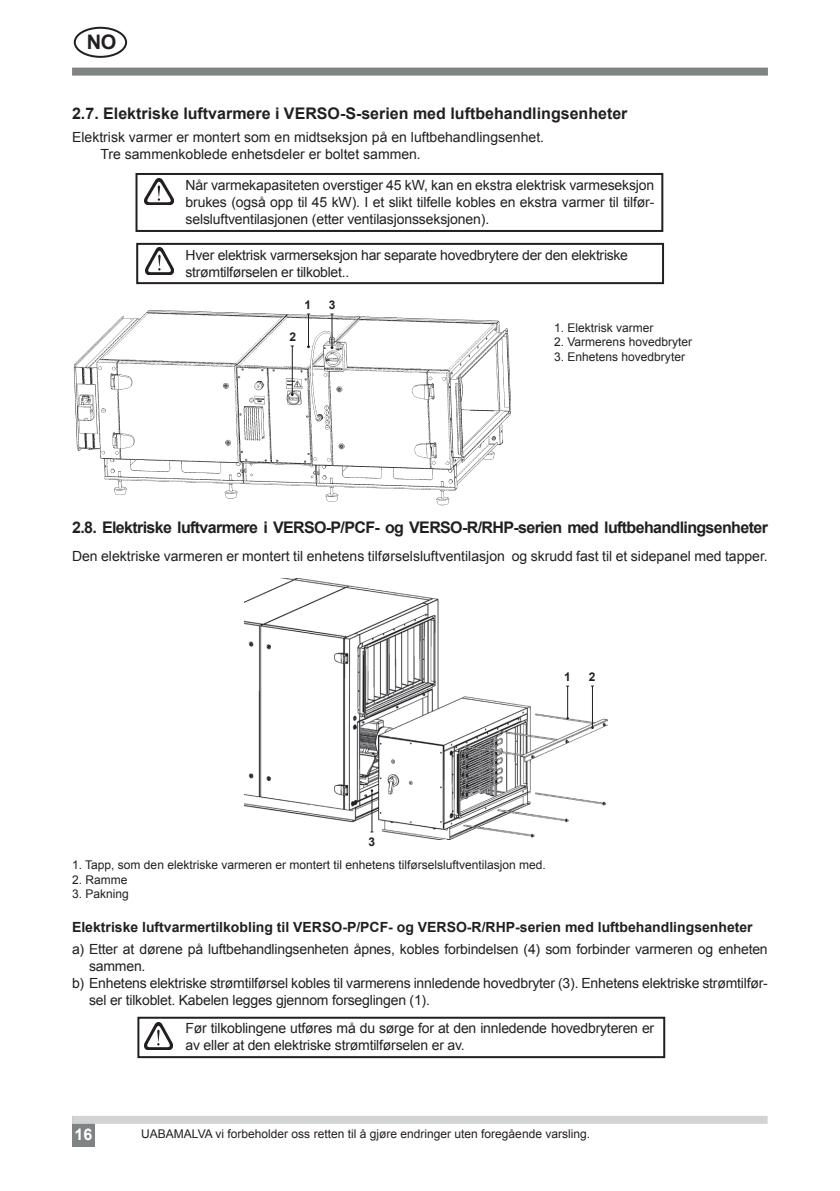
<style>
.page{position:relative;width:840px;height:1191px;background:#fff}
.page>*{position:absolute;margin:0;border:0;box-sizing:border-box;transform-origin:0 0}
.t1{font:700 20px "Arial";color:#231f20}
.t2{font:700 16px "Arial";letter-spacing:-.04em;color:#231f20}
.t3{font:700 16px "Arial";color:#231f20}
.t4{font:700 16px "Arial";color:#fff}
.t5{font:14px/16.8px "Arial";letter-spacing:-.015em;color:#231f20}
.t6{font:700 14px "Arial";color:#231f20}
.t7{font:12px "Arial";color:#231f20}
.t8{font:700 12px "Arial";color:#231f20}
</style>
<div class="page">
<div style="left:74px;top:27px;width:53px;height:31px;border:2px solid #231f20;border-radius:50%"></div>
<div style="left:72px;top:1116px;width:23px;height:31px;background:#808384"></div>
<div style="left:72px;top:1115px;width:695px;height:8px;background:#d1d3d4"></div>
<div style="left:72px;top:68px;width:695px;height:8px;background:#808384"></div>
<div style="left:135px;top:173px;width:528px;height:59px;border:2px solid #231f20"></div>
<img style="left:145px;top:178px;width:28px;height:26px">
<div style="left:136px;top:243px;width:527px;height:41px;border:2px solid #231f20"></div>
<img style="left:145px;top:248px;width:29px;height:26px">
<img style="left:244px;top:578px;width:362px;height:262px">
<hr style="left:567px;top:686px;width:1px;height:32px;background:#231f20">
<hr style="left:591px;top:686px;width:1px;height:41px;background:#231f20">
<hr style="left:371px;top:790px;width:1px;height:42px;background:#231f20">
<div style="left:137px;top:1016px;width:528px;height:42px;border:2px solid #231f20"></div>
<img style="left:144px;top:1023px;width:28px;height:26px">
<img style="left:73px;top:310px;width:438px;height:196px">
<hr style="left:308px;top:314px;width:1px;height:33px;background:#231f20">
<hr style="left:292px;top:346px;width:1px;height:48px;background:#231f20">
<hr style="left:331px;top:314px;width:1px;height:34px;background:#231f20">
<h1 class="t1" style="left:87px;top:29px;width:31px">NO</h1>
<p class="t3" style="left:72px;top:103px;width:556px">2.7. Elektriske luftvarmere i VERSO-S-serien med luftbehandlingsenheter</p>
<p class="t5" style="left:100px;top:129px;width:445px;text-indent:-28px">Elektrisk varmer er montert som en midtseksjon på en luftbehandlingsenhet.<br>Tre sammenkoblede enhetsdeler er boltet sammen.</p>
<p class="t5" style="left:185px;top:177px;width:470px;text-align:justify">Når varmekapasiteten overstiger 45 kW, kan en ekstra elektrisk varmeseksjon brukes (også opp til 45 kW). I et slikt tilfelle kobles en ekstra varmer til tilfør&shy;selsluftventilasjonen (etter ventilasjonsseksjonen).</p>
<p class="t5" style="left:185px;top:247px;width:443px">Hver elektrisk varmerseksjon har separate hovedbrytere der den elektriske strømtilførselen er tilkoblet..</p>
<p class="t8" style="left:289px;top:328px;width:8px">2</p>
<p class="t8" style="left:304px;top:297px;width:8px">1</p>
<p class="t8" style="left:328px;top:297px;width:8px">3</p>
<p class="t7" style="left:554px;top:320px;width:101px">1. Elektrisk varmer</p>
<p class="t7" style="left:554px;top:334px;width:139px">2. Varmerens hovedbryter</p>
<p class="t7" style="left:554px;top:349px;width:132px">3. Enhetens hovedbryter</p>
<p class="t2" style="left:72px;top:517px;width:697px">2.8. Elektriske luftvarmere i VERSO-P/PCF- og VERSO-R/RHP-serien med luftbehandlingsenheter</p>
<p class="t5" style="left:72px;top:548px;width:697px">Den elektriske varmeren er montert til enhetens tilførselsluftventilasjon og skrudd fast til et sidepanel med tapper.</p>
<p class="t8" style="left:564px;top:668px;width:8px">1</p>
<p class="t8" style="left:588px;top:668px;width:8px">2</p>
<p class="t8" style="left:368px;top:833px;width:8px">3</p>
<p class="t7" style="left:72px;top:857px;width:475px">1. Tapp, som den elektriske varmeren er montert til enhetens tilførselsluftventilasjon med.</p>
<p class="t7" style="left:72px;top:871px;width:57px">2. Ramme</p>
<p class="t7" style="left:72px;top:886px;width:58px">3. Pakning</p>
<p class="t6" style="left:72px;top:917px;width:681px">Elektriske luftvarmertilkobling til VERSO-P/PCF- og VERSO-R/RHP-serien med luftbehandlingsenheter</p>
<p class="t5" style="left:72px;top:941px;width:696px">a) Etter at dørene på luftbehandlingsenheten åpnes, kobles forbindelsen (4) som forbinder varmeren og enheten</p>
<p class="t5" style="left:89px;top:958px;width:58px">sammen.</p>
<p class="t5" style="left:72px;top:974px;width:696px">b) Enhetens elektriske strømtilførsel kobles til varmerens innledende hovedbryter (3). Enhetens elektriske strømtilfør-</p>
<p class="t5" style="left:89px;top:991px;width:342px">sel er tilkoblet. Kabelen legges gjennom forseglingen (1).</p>
<p class="t5" style="left:185px;top:1019px;width:470px">Før tilkoblingene utføres må du sørge for at den innledende hovedbryteren er av eller at den elektriske strømtilførselen er av.</p>
<p class="t4" style="left:74px;top:1124px;width:19px">16</p>
<p class="t7" style="left:141px;top:1126px;width:450px">UABAMALVA vi forbeholder oss retten til å gjøre endringer uten foregående varsling.</p>
</div>
